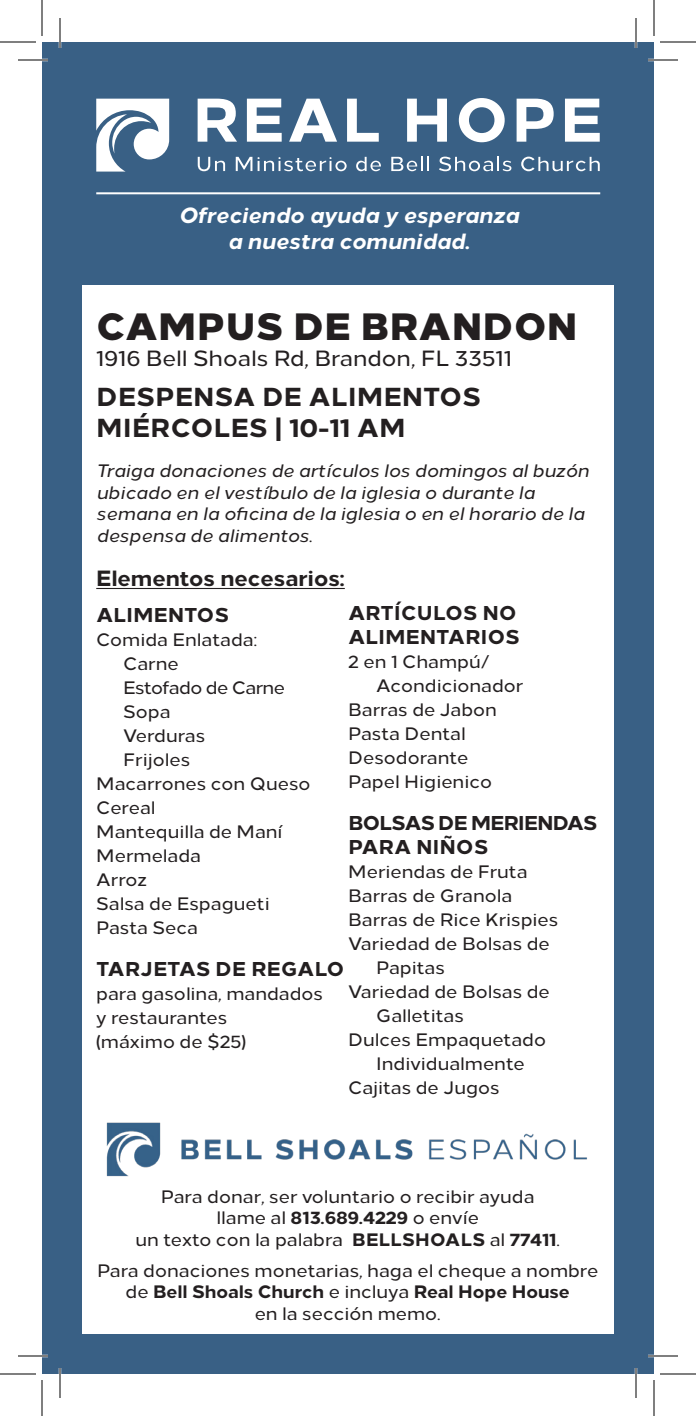
<style>
.page{position:relative;width:696px;height:1416px;background:#fff}
.page>*{position:absolute;margin:0;border:0;box-sizing:border-box;transform-origin:0 0}
.t1{font:800 38px "Loew";letter-spacing:.02em;color:#231f20}
.t2{font:800 26px "Loew";letter-spacing:.02em;color:#231f20}
.t3{font:italic 800 22px/26.4px "Loew";color:#fff;text-align:center}
.t4{font:500 22px "Loew";color:#231f20}
.t5{font:800 22px "Loew";color:#231f20}
.t6{font:800 20px/24px "Loew";letter-spacing:.02em;color:#231f20}
.t7{font:800 20px/24px "Loew";letter-spacing:-.03em;color:#231f20}
.t8{font:500 18px/21.6px "Loew";color:#231f20}
.t9{font:italic 500 18px/21.6px "Loew";color:#231f20}
.t10{font:500 18px "Loew";letter-spacing:-.03em;color:#231f20}
.s1{font-weight:800}
</style>
<div class="page">
<div style="left:42px;top:42px;width:612px;height:1332px;border:40px solid #396085"></div>
<div style="left:60px;top:60px;width:576px;height:225px;background:#396085"></div>
<hr style="left:96px;top:588px;width:249px;height:1px;background:#231f20">
<img style="left:106px;top:1122px;width:481px;height:55px">
<svg style="left:96px;top:99px;width:73px;height:73px"></svg>
<svg style="left:198px;top:99px;width:39px;height:43px"></svg>
<svg style="left:247px;top:99px;width:35px;height:43px"></svg>
<svg style="left:289px;top:99px;width:48px;height:43px"></svg>
<svg style="left:347px;top:99px;width:32px;height:43px"></svg>
<svg style="left:407px;top:99px;width:40px;height:43px"></svg>
<svg style="left:459px;top:98px;width:46px;height:44px"></svg>
<svg style="left:517px;top:99px;width:37px;height:43px"></svg>
<svg style="left:565px;top:99px;width:35px;height:43px"></svg>
<svg style="left:198px;top:157px;width:27px;height:14px"></svg>
<svg style="left:236px;top:157px;width:111px;height:14px"></svg>
<svg style="left:356px;top:157px;width:25px;height:14px"></svg>
<svg style="left:391px;top:157px;width:38px;height:14px"></svg>
<svg style="left:439px;top:157px;width:72px;height:14px"></svg>
<svg style="left:521px;top:157px;width:79px;height:14px"></svg>
<hr style="left:96px;top:192px;width:504px;height:2px;background:#fff">
<hr style="left:18px;top:59px;width:30px;height:2px;background:#fff">
<hr style="left:648px;top:59px;width:30px;height:2px;background:#fff">
<hr style="left:18px;top:1355px;width:30px;height:2px;background:#fff">
<hr style="left:648px;top:1355px;width:30px;height:2px;background:#fff">
<hr style="left:59px;top:18px;width:2px;height:30px;background:#fff">
<hr style="left:59px;top:1368px;width:2px;height:30px;background:#fff">
<hr style="left:635px;top:18px;width:2px;height:30px;background:#fff">
<hr style="left:635px;top:1368px;width:2px;height:30px;background:#fff">
<hr style="left:18px;top:60px;width:30px;height:1px;background:#000">
<hr style="left:648px;top:60px;width:30px;height:1px;background:#000">
<hr style="left:18px;top:1356px;width:30px;height:1px;background:#000">
<hr style="left:648px;top:1356px;width:30px;height:1px;background:#000">
<hr style="left:60px;top:18px;width:1px;height:30px;background:#000">
<hr style="left:60px;top:1368px;width:1px;height:30px;background:#000">
<hr style="left:636px;top:18px;width:1px;height:30px;background:#000">
<hr style="left:636px;top:1368px;width:1px;height:30px;background:#000">
<hr style="left:0;top:42px;width:36px;height:1px;background:#000">
<hr style="left:660px;top:42px;width:36px;height:1px;background:#000">
<hr style="left:0;top:1374px;width:36px;height:1px;background:#000">
<hr style="left:660px;top:1374px;width:36px;height:1px;background:#000">
<hr style="left:42px;top:0;width:1px;height:36px;background:#000">
<hr style="left:42px;top:1380px;width:1px;height:36px;background:#000">
<hr style="left:654px;top:0;width:1px;height:36px;background:#000">
<hr style="left:654px;top:1380px;width:1px;height:36px;background:#000">
<p class="t3" style="left:178px;top:200px;width:342px">Ofreciendo ayuda y esperanza a nuestra comunidad.</p>
<p class="t1" style="left:97px;top:294px;width:482px">CAMPUS DE BRANDON</p>
<p class="t4" style="left:96px;top:341px;width:417px">1916 Bell Shoals Rd, Brandon, FL 33511</p>
<p class="t2" style="left:97px;top:375px;width:386px">DESPENSA DE ALIMENTOS</p>
<p class="t2" style="left:97px;top:407px;width:311px">MIÉRCOLES | 10-11 AM</p>
<p class="t9" style="left:96px;top:458px;width:494px">Traiga donaciones de artículos los domingos al buzón ubicado en el vestíbulo de la iglesia o durante la semana en la oficina de la iglesia o en el horario de la despensa de alimentos.</p>
<p class="t5" style="left:96px;top:560px;width:250px">Elementos necesarios:</p>
<p class="t6" style="left:348px;top:600px;width:173px">ARTÍCULOS NO<br>ALIMENTARIOS</p>
<p class="t8" style="left:348px;top:650px;width:143px">2 en 1 Champú/</p>
<p class="t8" style="left:376px;top:674px;width:149px">Acondicionador</p>
<p class="t8" style="left:348px;top:698px;width:150px">Barras de Jabon</p>
<p class="t8" style="left:348px;top:722px;width:119px">Pasta Dental</p>
<p class="t8" style="left:348px;top:746px;width:122px">Desodorante</p>
<p class="t8" style="left:348px;top:770px;width:145px">Papel Higienico</p>
<p class="t7" style="left:348px;top:810px;width:250px">BOLSAS DE MERIENDAS<br>PARA NIÑOS</p>
<p class="t8" style="left:348px;top:860px;width:181px">Meriendas de Fruta</p>
<p class="t8" style="left:348px;top:884px;width:166px">Barras de Granola</p>
<p class="t8" style="left:348px;top:908px;width:212px">Barras de Rice Krispies</p>
<p class="t8" style="left:348px;top:932px;width:203px">Variedad de Bolsas de</p>
<p class="t8" style="left:376px;top:956px;width:70px">Papitas</p>
<p class="t8" style="left:348px;top:980px;width:203px">Variedad de Bolsas de</p>
<p class="t8" style="left:376px;top:1004px;width:89px">Galletitas</p>
<p class="t8" style="left:348px;top:1028px;width:199px">Dulces Empaquetado</p>
<p class="t8" style="left:376px;top:1052px;width:150px">Individualmente</p>
<p class="t8" style="left:348px;top:1076px;width:153px">Cajitas de Jugos</p>
<p class="t6" style="left:96px;top:601px;width:134px">ALIMENTOS</p>
<p class="t8" style="left:96px;top:627px;width:162px">Comida Enlatada:</p>
<p class="t8" style="left:123px;top:651px;width:57px">Carne</p>
<p class="t10" style="left:123px;top:673px;width:163px">Estofado de Carne</p>
<p class="t8" style="left:123px;top:699px;width:49px">Sopa</p>
<p class="t8" style="left:123px;top:723px;width:84px">Verduras</p>
<p class="t8" style="left:123px;top:747px;width:68px">Frijoles</p>
<p class="t8" style="left:96px;top:771px;width:216px">Macarrones con Queso</p>
<p class="t8" style="left:96px;top:795px;width:61px">Cereal</p>
<p class="t8" style="left:96px;top:819px;width:188px">Mantequilla de Maní</p>
<p class="t8" style="left:96px;top:843px;width:106px">Mermelada</p>
<p class="t8" style="left:96px;top:867px;width:52px">Arroz</p>
<p class="t8" style="left:96px;top:891px;width:175px">Salsa de Espagueti</p>
<p class="t8" style="left:96px;top:915px;width:103px">Pasta Seca</p>
<p class="t6" style="left:96px;top:955px;width:249px">TARJETAS DE REGALO</p>
<p class="t8" style="left:96px;top:980px;width:228px;line-height:24px">para gasolina, mandados y restaurantes</p>
<p class="t8" style="left:96px;top:1029px;width:152px">(máximo de $25)</p>
<p class="t8" style="left:161px;top:1184px;width:375px">Para donar, ser voluntario o recibir ayuda</p>
<p class="t8" style="left:217px;top:1206px;width:264px">llame al <span class="s1">813.689.4229</span> o envíe</p>
<p class="t8" style="left:136px;top:1227px;width:426px">un texto con la palabra <span class="s1">BELLSHOALS</span> al <span class="s1">77411</span>.</p>
<p class="t8" style="left:97px;top:1258px;width:503px;text-align:center">Para donaciones monetarias, haga el cheque a nombre de <span class="s1">Bell Shoals Church</span> e incluya <span class="s1">Real Hope House<br></span>en la sección memo.</p>
</div>
